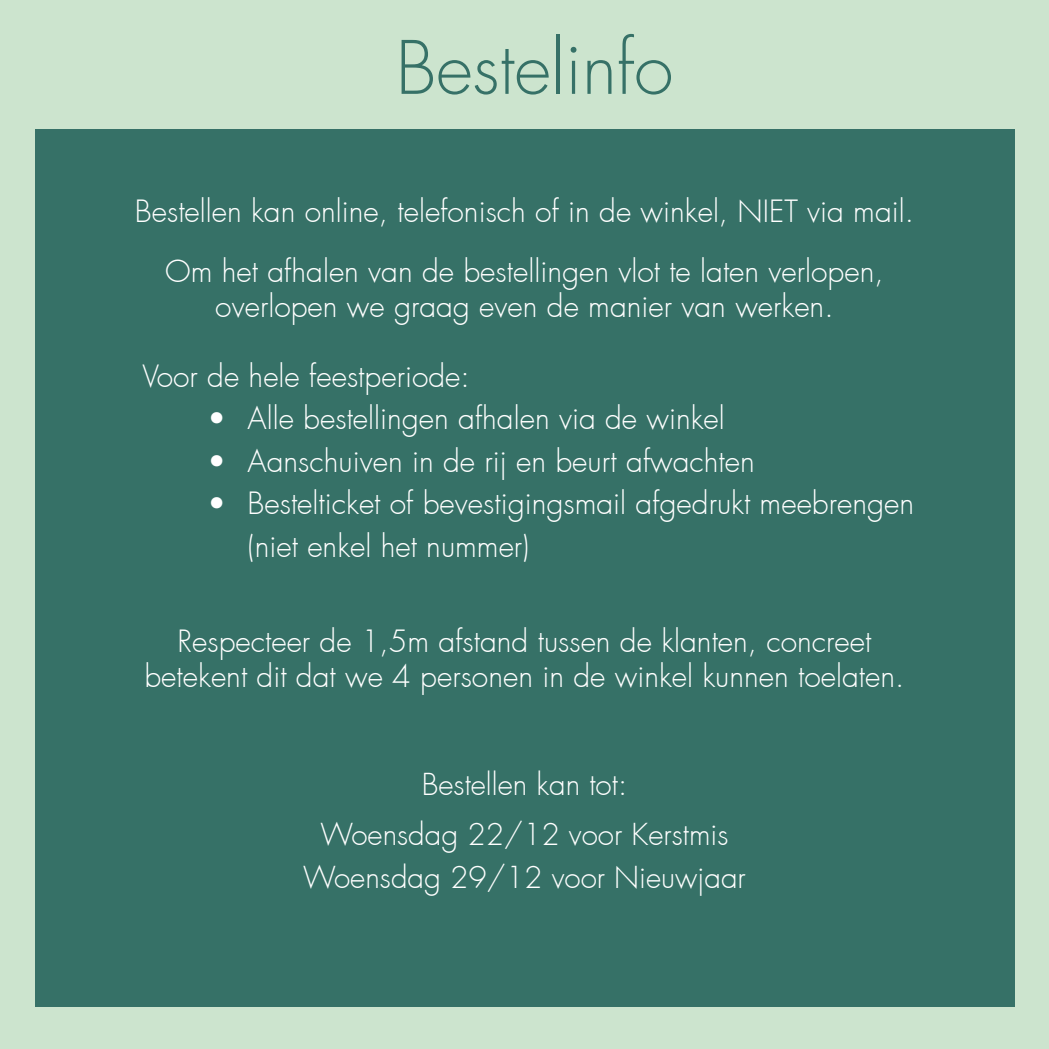
<style>
.page{position:relative;width:1049px;height:1049px;background:#cce4ce}
.page>*{position:absolute;margin:0;border:0;box-sizing:border-box;transform-origin:0 0}
.t1{font:300 71.5px "Futura";color:#367167}
.t2{font:300 30px/60px "Futura";color:#fff;text-align:center}
.t3{font:300 29.5px/50.5px "Futura";color:#fff;text-align:center}
</style>
<div class="page">
<div style="left:35px;top:129px;width:979px;height:878px;background:#367167"></div>
<h1 class="t1" style="left:396px;top:24px;width:279px">Bestelinfo</h1>
<p class="t2" style="left:135px;top:182px;width:781px">Bestellen kan online, telefonisch of in de winkel, NIET via mail.<br>Om het afhalen van de bestellingen vlot te laten verlopen,</p>
<p class="t2" style="left:215px;top:277px;width:620px">overlopen we graag even de manier van werken.</p>
<p class="t2" style="left:142px;top:347px;width:329px">Voor de hele feestperiode:</p>
<p class="t2" style="left:208px;top:389px;width:519px">• Alle bestellingen afhalen via de winkel</p>
<p class="t2" style="left:208px;top:432px;width:549px">• Aanschuiven in de rij en beurt afwachten</p>
<p class="t2" style="left:248px;top:483px;width:668px;line-height:42.5px;text-align:left;text-indent:-40px">• Bestelticket of bevestigingsmail afgedrukt meebrengen (niet enkel het nummer)</p>
<p class="t2" style="left:144px;top:624px;width:761px;line-height:35px">Respecteer de 1,5m afstand tussen de klanten, concreet betekent dit dat we 4 personen in de winkel kunnen toelaten.</p>
<p class="t3" style="left:320px;top:760px;width:410px">Bestellen kan tot:<br>Woensdag 22/12 voor Kerstmis</p>
<p class="t3" style="left:303px;top:853px;width:444px">Woensdag 29/12 voor Nieuwjaar</p>
</div>
